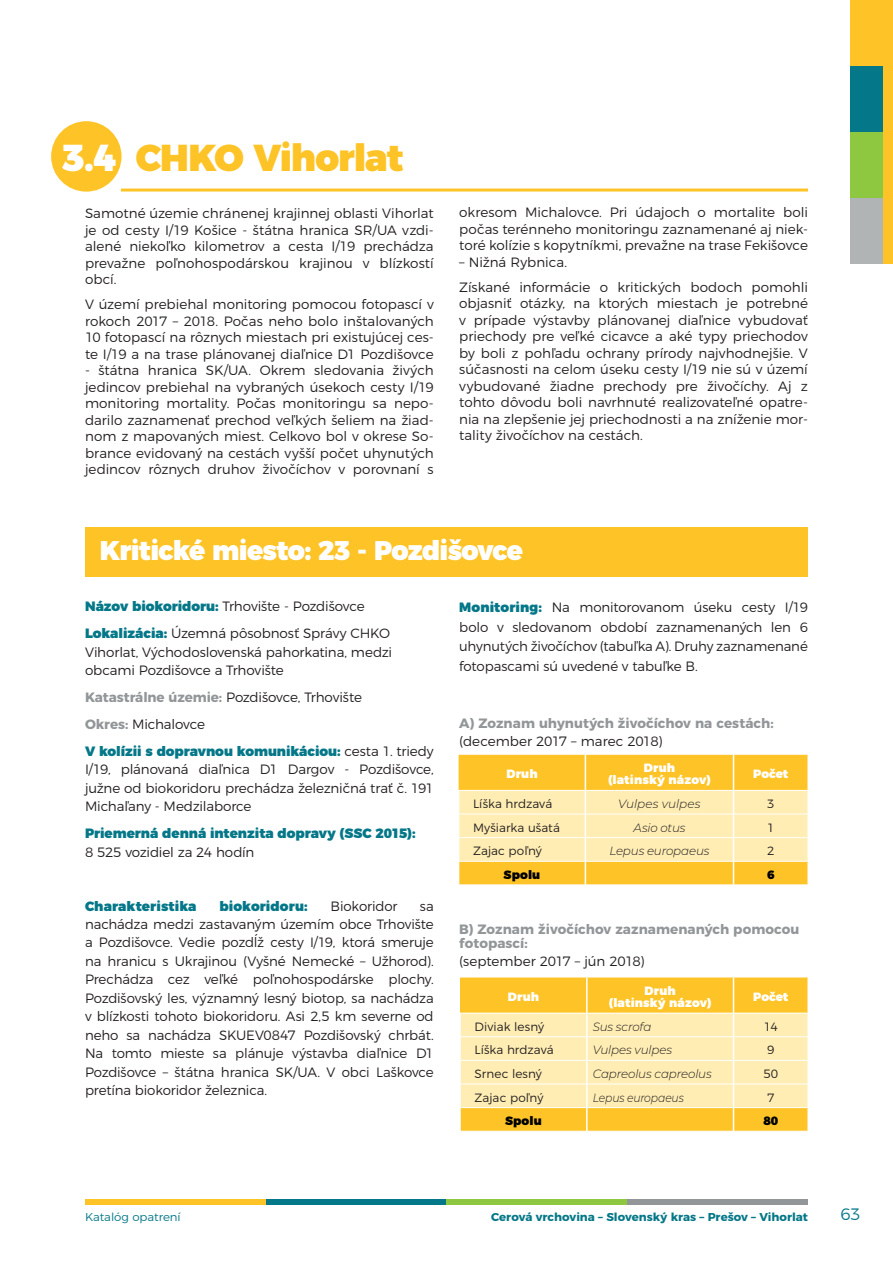
<style>
.page{position:relative;width:893px;height:1263px;background:#fff}
.page>*{position:absolute;margin:0;border:0;box-sizing:border-box;transform-origin:0 0}
.t1{font:900 37.5px "Montserrat";letter-spacing:-.03em;color:#fec427}
.t2{font:900 27px "Montserrat";letter-spacing:-.03em;color:#fff}
.t3{font:300 16.5px "Montserrat";color:#047788}
.t4{font:300 13.5px/16.5px "Montserrat";letter-spacing:-.01em;color:#231f20;text-align:justify}
.t5{font:700 13.5px/13.5px "Montserrat";letter-spacing:.005em;color:#929698}
.t6{font:900 13.5px "Montserrat";color:#047788}
.t7{font:300 12px "Montserrat";letter-spacing:.005em;color:#231f20}
.t8{font:italic 300 12px "Montserrat";letter-spacing:-.01em;color:#231f20}
.t9{font:900 12px/12px "Montserrat";letter-spacing:.01em;color:#fff;text-align:center}
.t10{font:italic 300 12px "Montserrat";letter-spacing:-.01em;color:#231f20;scale:.9 1}
.t11{font:900 12px "Montserrat";letter-spacing:.015em;color:#000}
.t12{font:700 11.4px "Montserrat";color:#047788}
.t13{font:300 11.4px "Montserrat";letter-spacing:-.005em;color:#047788}
.s1{color:#fff}
.s2{font-weight:900;color:#047788}
.s3{font-weight:700;color:#929698}
</style>
<div class="page">
<div style="left:266px;top:1199px;width:180px;height:5px;background:#047788"></div>
<div style="left:446px;top:1199px;width:181px;height:5px;background:#8ec740"></div>
<div style="left:627px;top:1199px;width:180px;height:5px;background:#929698"></div>
<div style="left:85px;top:1199px;width:181px;height:5px;background:#fec427"></div>
<div style="left:850px;top:0;width:43px;height:66px;background:#fec427"></div>
<div style="left:850px;top:66px;width:43px;height:66px;background:#047788"></div>
<div style="left:850px;top:132px;width:43px;height:66px;background:#8ec740"></div>
<div style="left:850px;top:198px;width:43px;height:66px;background:#b1b4b5"></div>
<div style="left:883px;top:61px;width:10px;height:203px;background:#fec427"></div>
<div style="left:51px;top:121px;width:71px;height:71px;background:#fec427;border-radius:50%"></div>
<hr style="left:121px;top:189px;width:687px;height:3px;background:#fec427">
<svg style="left:460px;top:977px;width:348px;height:154px;background:#fedd7f"></svg>
<hr style="left:807px;top:1107px;width:2px;height:24px;background:#fff">
<hr style="left:459px;top:1013px;width:128px;height:1px;background:#fff">
<hr style="left:587px;top:1013px;width:146px;height:1px;background:#fff">
<hr style="left:733px;top:1013px;width:74px;height:1px;background:#fff">
<hr style="left:461px;top:1036px;width:126px;height:1px;background:#fff">
<hr style="left:461px;top:1060px;width:126px;height:1px;background:#fff">
<hr style="left:461px;top:1084px;width:126px;height:1px;background:#fff">
<hr style="left:461px;top:1107px;width:126px;height:1px;background:#fff">
<hr style="left:587px;top:1036px;width:146px;height:1px;background:#fff">
<hr style="left:587px;top:1060px;width:146px;height:1px;background:#fff">
<hr style="left:587px;top:1084px;width:146px;height:1px;background:#fff">
<hr style="left:587px;top:1107px;width:146px;height:1px;background:#fff">
<hr style="left:733px;top:1036px;width:74px;height:1px;background:#fff">
<hr style="left:733px;top:1060px;width:74px;height:1px;background:#fff">
<hr style="left:733px;top:1084px;width:74px;height:1px;background:#fff">
<hr style="left:733px;top:1107px;width:74px;height:1px;background:#fff">
<hr style="left:586px;top:977px;width:2px;height:36px;background:#fff">
<hr style="left:733px;top:977px;width:1px;height:36px;background:#fff">
<hr style="left:807px;top:977px;width:2px;height:36px;background:#fff">
<svg style="left:458px;top:755px;width:350px;height:130px;background:#feda75"></svg>
<hr style="left:807px;top:861px;width:2px;height:24px;background:#fff">
<hr style="left:458px;top:790px;width:127px;height:1px;background:#fff">
<hr style="left:585px;top:790px;width:148px;height:1px;background:#fff">
<hr style="left:733px;top:790px;width:74px;height:1px;background:#fff">
<hr style="left:459px;top:814px;width:126px;height:1px;background:#fff">
<hr style="left:459px;top:837px;width:126px;height:1px;background:#fff">
<hr style="left:459px;top:861px;width:126px;height:1px;background:#fff">
<hr style="left:585px;top:814px;width:148px;height:1px;background:#fff">
<hr style="left:585px;top:837px;width:148px;height:1px;background:#fff">
<hr style="left:585px;top:861px;width:148px;height:1px;background:#fff">
<hr style="left:733px;top:814px;width:74px;height:1px;background:#fff">
<hr style="left:733px;top:837px;width:74px;height:1px;background:#fff">
<hr style="left:733px;top:861px;width:74px;height:1px;background:#fff">
<hr style="left:585px;top:755px;width:1px;height:35px;background:#fff">
<hr style="left:733px;top:755px;width:1px;height:35px;background:#fff">
<hr style="left:807px;top:755px;width:2px;height:35px;background:#fff">
<div style="left:85px;top:527px;width:723px;height:50px;background:#fec427"></div>
<h1 class="t1" style="left:62px;top:127px;width:343px"><span class="s1">3.4</span> CHKO Vihorlat</h1>
<p class="t4" style="left:85px;top:204px;width:350px">Samotné územie chránenej krajinnej oblasti Vihorlat je od cesty I/19 Košice - štátna hranica SR/UA vzdi&shy;alené niekoľko kilometrov a cesta I/19 prechádza prevažne poľnohospodárskou krajinou v blízkostí obcí.</p>
<p class="t4" style="left:85px;top:295px;width:350px">V území prebiehal monitoring pomocou fotopascí v rokoch 2017 – 2018. Počas neho bolo inštalovaných 10 fotopascí na rôznych miestach pri existujúcej ces&shy;te I/19 a na trase plánovanej diaľnice D1 Pozdišovce</p>
<p class="t4" style="left:85px;top:361px;width:350px">- štátna hranica SK/UA. Okrem sledovania živých jedincov prebiehal na vybraných úsekoch cesty I/19 monitoring mortality. Počas monitoringu sa nepo&shy;darilo zaznamenať prechod veľkých šeliem na žiad&shy;nom z mapovaných miest. Celkovo bol v okrese So&shy;brance evidovaný na cestách vyšší počet uhynutých jedincov rôznych druhov živočíchov v porovnaní s</p>
<p class="t4" style="left:459px;top:203px;width:350px">okresom Michalovce. Pri údajoch o mortalite boli počas terénneho monitoringu zaznamenané aj niek&shy;toré kolízie s kopytníkmi, prevažne na trase Fekišovce</p>
<p class="t4" style="left:459px;top:248px;width:350px;line-height:25px">– Nižná Rybnica.<br>Získané informácie o kritických bodoch pomohli</p>
<p class="t4" style="left:459px;top:294px;width:350px">objasniť otázky, na ktorých miestach je potrebné v prípade výstavby plánovanej diaľnice vybudovať priechody pre veľké cicavce a aké typy priechodov by boli z pohľadu ochrany prírody najvhodnejšie. V súčasnosti na celom úseku cesty I/19 nie sú v území vybudované žiadne prechody pre živočíchy. Aj z tohto dôvodu boli navrhnuté realizovateľné opatre&shy;nia na zlepšenie jej priechodnosti a na zníženie mor&shy;tality živočíchov na cestách.</p>
<h2 class="t2" style="left:100px;top:528px;width:425px">Kritické miesto: 23 - Pozdišovce</h2>
<p class="t4" style="left:85px;top:592px;width:307px;line-height:27px"><span class="s2">Názov biokoridoru:</span> Trhovište - Pozdišovce<br><span class="s2">Lokalizácia:</span> Územná pôsobnosť Správy CHKO</p>
<p class="t4" style="left:85px;top:641px;width:309px;line-height:18.5px">Vihorlat, Východoslovenská pahorkatina, medzi obcami Pozdišovce a Trhovište</p>
<p class="t4" style="left:85px;top:683px;width:350px;line-height:27px;text-align:left"><span class="s3">Katastrálne územie:</span> Pozdišovce, Trhovište<br><span class="s3">Okres:</span> Michalovce<br><span class="s2">V kolízii s dopravnou komunikáciou:</span> cesta 1. triedy</p>
<p class="t4" style="left:85px;top:759px;width:350px;line-height:18.5px">I/19, plánovaná diaľnica D1 Dargov - Pozdišovce, južne od biokoridoru prechádza železničná trať č. 191<br>Michaľany - Medzilaborce</p>
<p class="t6" style="left:85px;top:822px;width:332px">Priemerná denná intenzita dopravy (SSC 2015):</p>
<p class="t4" style="left:85px;top:842px;width:171px">8 525 vozidiel za 24 hodín</p>
<p class="t4" style="left:459px;top:597px;width:350px;line-height:19.5px"><span class="s2">Monitoring:</span> Na monitorovanom úseku cesty I/19 bolo v sledovanom období zaznamenaných len 6 uhynutých živočíchov (tabuľka A). Druhy zaznamenané fotopascami sú uvedené v tabuľke B.</p>
<p class="t5" style="left:459px;top:716px;width:316px">A) Zoznam uhynutých živočíchov na cestách:</p>
<p class="t4" style="left:459px;top:732px;width:205px">(december 2017 – marec 2018)</p>
<p class="t9" style="left:506px;top:767px;width:33px">Druh</p>
<p class="t9" style="left:608px;top:761px;width:104px">Druh<br>(latinský názov)</p>
<p class="t9" style="left:753px;top:767px;width:37px">Počet</p>
<p class="t7" style="left:473px;top:794px;width:81px">Líška hrdzavá</p>
<p class="t8" style="left:618px;top:796px;width:84px">Vulpes vulpes</p>
<p class="t7" style="left:767px;top:794px;width:9px">3</p>
<p class="t7" style="left:473px;top:818px;width:88px">Myšiarka ušatá</p>
<p class="t8" style="left:633px;top:819px;width:54px">Asio otus</p>
<p class="t7" style="left:767px;top:818px;width:9px">1</p>
<p class="t7" style="left:473px;top:842px;width:70px">Zajac poľný</p>
<p class="t8" style="left:609px;top:843px;width:102px">Lepus europaeus</p>
<p class="t7" style="left:767px;top:842px;width:9px">2</p>
<p class="t11" style="left:504px;top:864px;width:38px">Spolu</p>
<p class="t11" style="left:767px;top:864px;width:9px">6</p>
<p class="t6" style="left:85px;top:894px;width:113px">Charakteristika</p>
<p class="t6" style="left:219px;top:894px;width:90px">biokoridoru:</p>
<p class="t4" style="left:331px;top:896px;width:68px">Biokoridor</p>
<p class="t4" style="left:85px;top:895px;width:350px;line-height:18.5px;text-indent:335px">sa nachádza medzi zastavaným územím obce Trhovište a Pozdišovce. Vedie pozdĺž cesty I/19, ktorá smeruje na hranicu s Ukrajinou (Vyšné Nemecké – Užhorod).<br>Prechádza cez veľké poľnohospodárske plochy.<br>Pozdišovský les, významný lesný biotop, sa nachádza v blízkosti tohoto biokoridoru. Asi 2,5 km severne od neho sa nachádza SKUEV0847 Pozdišovský chrbát.<br>Na tomto mieste sa plánuje výstavba diaľnice D1<br>Pozdišovce – štátna hranica SK/UA. V obci Laškovce pretína biokoridor železnica.</p>
<p class="t5" style="left:459px;top:922px;width:342px">B) Zoznam živočíchov zaznamenaných pomocou fotopascí:</p>
<p class="t4" style="left:459px;top:951px;width:187px">(september 2017 – jún 2018)</p>
<p class="t9" style="left:508px;top:990px;width:33px">Druh</p>
<p class="t9" style="left:609px;top:984px;width:104px">Druh<br>(latinský názov)</p>
<p class="t9" style="left:753px;top:990px;width:37px">Počet</p>
<p class="t7" style="left:474px;top:1017px;width:71px">Diviak lesný</p>
<p class="t8" style="left:593px;top:1018px;width:60px">Sus scrofa</p>
<p class="t7" style="left:764px;top:1017px;width:15px">14</p>
<p class="t7" style="left:474px;top:1041px;width:81px">Líška hrdzavá</p>
<p class="t8" style="left:593px;top:1042px;width:81px">Vulpes vulpes</p>
<p class="t7" style="left:767px;top:1041px;width:9px">9</p>
<p class="t7" style="left:474px;top:1064px;width:69px">Srnec lesný</p>
<p class="t8" style="left:593px;top:1065px;width:120px">Capreolus capreolus</p>
<p class="t7" style="left:763px;top:1064px;width:16px">50</p>
<p class="t7" style="left:474px;top:1088px;width:70px">Zajac poľný</p>
<p class="t10" style="left:593px;top:1089px;width:103px">Lepus europaeus</p>
<p class="t7" style="left:767px;top:1088px;width:9px">7</p>
<p class="t11" style="left:505px;top:1111px;width:38px">Spolu</p>
<p class="t11" style="left:763px;top:1111px;width:16px">80</p>
<p class="t13" style="left:85px;top:1207px;width:97px">Katalóg opatrení</p>
<p class="t12" style="left:491px;top:1207px;width:318px">Cerová vrchovina – Slovenský kras – Prešov – Vihorlat</p>
<p class="t3" style="left:840px;top:1202px;width:22px">63</p>
</div>
